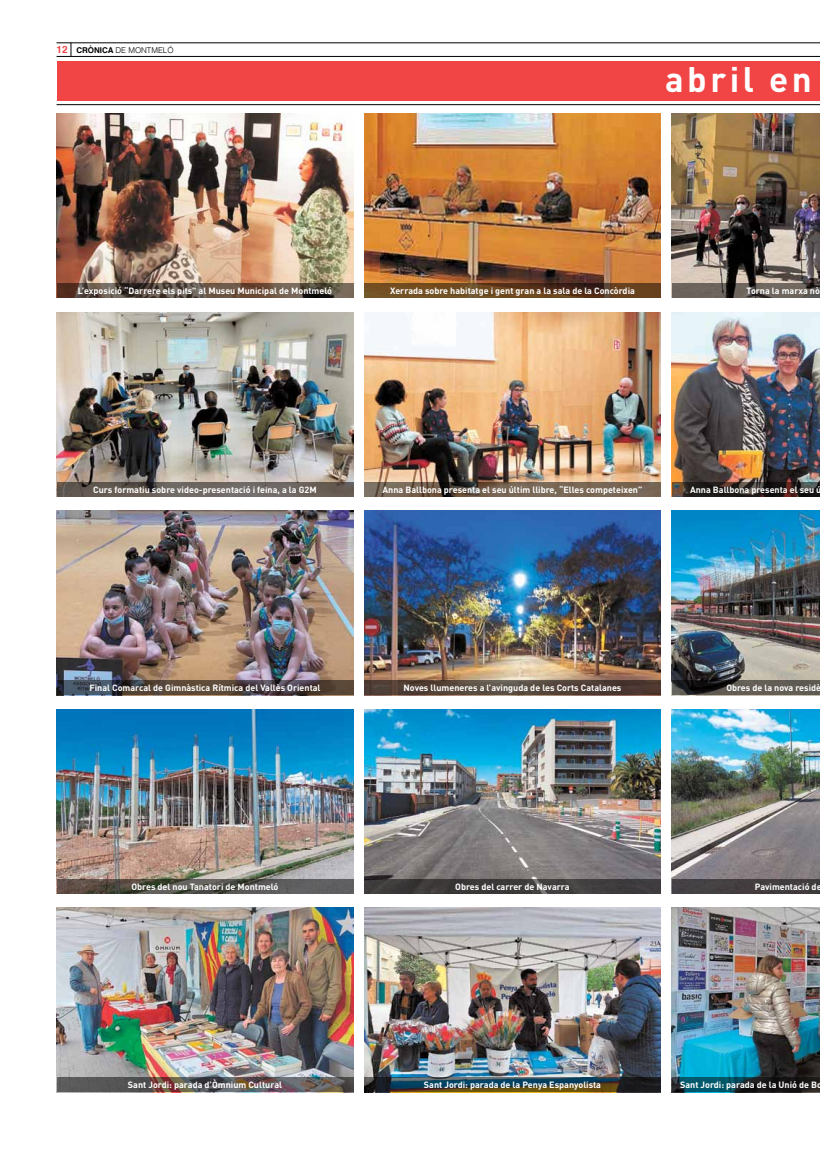
<style>
.page{position:relative;width:820px;height:1163px;background:#fff}
.page>*{position:absolute;margin:0;border:0;box-sizing:border-box;transform-origin:0 0}
.t1{font:700 35px "DIN Pro";letter-spacing:.1em;color:#fff}
.t2{font:700 9px "DIN Pro";color:#fff}
.t3{font:300 8px "Helvetica";color:#000}
.s1{font-weight:700;font-size:10px;color:#f14444}
.s2{font-weight:700}
</style>
<div class="page">
<hr style="left:56px;top:104px;width:763px;height:1px;background:#000">
<svg style="left:71px;top:44px;width:1px;height:12px"></svg>
<hr style="left:56px;top:43px;width:763px;height:1px;background:#000">
<hr style="left:56px;top:56px;width:763px;height:1px;background:#000">
<div style="left:57px;top:61px;width:762px;height:39px;background:#f14444"></div>
<img style="left:56px;top:114px;width:297px;height:184px">
<img style="left:364px;top:114px;width:296px;height:170px">
<img style="left:671px;top:114px;width:148px;height:170px">
<img style="left:56px;top:312px;width:297px;height:184px">
<img style="left:364px;top:312px;width:296px;height:170px">
<img style="left:671px;top:312px;width:148px;height:170px">
<img style="left:56px;top:510px;width:297px;height:185px">
<img style="left:364px;top:510px;width:296px;height:170px">
<img style="left:671px;top:510px;width:148px;height:170px">
<img style="left:56px;top:709px;width:297px;height:184px">
<img style="left:364px;top:709px;width:296px;height:170px">
<img style="left:671px;top:709px;width:148px;height:170px">
<img style="left:56px;top:907px;width:297px;height:184px">
<img style="left:364px;top:907px;width:296px;height:170px">
<img style="left:671px;top:907px;width:148px;height:170px">
<svg style="left:57px;top:284px;width:296px;height:14px;background:#5d4c3f"></svg>
<svg style="left:364px;top:284px;width:296px;height:14px;background:#65421f"></svg>
<svg style="left:671px;top:284px;width:148px;height:14px;background:#615953"></svg>
<svg style="left:57px;top:482px;width:296px;height:14px;background:#665e58"></svg>
<svg style="left:364px;top:482px;width:296px;height:14px;background:#6e5d4d"></svg>
<svg style="left:671px;top:482px;width:148px;height:14px;background:#312823"></svg>
<svg style="left:57px;top:680px;width:296px;height:15px;background:#4b423f"></svg>
<svg style="left:364px;top:680px;width:296px;height:15px;background:#534339"></svg>
<svg style="left:671px;top:680px;width:148px;height:15px;background:#4b4842"></svg>
<svg style="left:57px;top:879px;width:296px;height:14px;background:#55524c"></svg>
<div style="left:364px;top:879px;width:296px;height:14px;background:#3e3b3c"></div>
<div style="left:671px;top:879px;width:148px;height:14px;background:#443e40"></div>
<svg style="left:57px;top:1077px;width:296px;height:14px;background:#5d5553"></svg>
<svg style="left:364px;top:1077px;width:296px;height:14px;background:#2c3d3d"></svg>
<svg style="left:671px;top:1077px;width:148px;height:14px;background:#103139"></svg>
<p class="t3" style="left:56px;top:43px;width:118px"><span class="s1">12</span> <span class="s2">CRÒNICA</span> DE MONTMELÓ</p>
<h1 class="t1" style="left:665px;top:50px;width:148px">abril en</h1>
<p class="t2" style="left:78px;top:283px;width:256px">L’exposició “Darrere els pits” al Museu Municipal de Montmeló</p>
<p class="t2" style="left:390px;top:283px;width:246px">Xerrada sobre habitatge i gent gran a la sala de la Concòrdia</p>
<p class="t2" style="left:746px;top:283px;width:75px">Torna la marxa nò</p>
<p class="t2" style="left:93px;top:482px;width:225px">Curs formatiu sobre video-presentació i feina, a la G2M</p>
<p class="t2" style="left:382px;top:482px;width:261px">Anna Ballbona presenta el seu últim llibre, “Elles competeixen”</p>
<p class="t2" style="left:689px;top:482px;width:133px">Anna Ballbona presenta el seu ú</p>
<p class="t2" style="left:89px;top:680px;width:232px">Final Comarcal de Gimnàstica Rítmica del Vallès Oriental</p>
<p class="t2" style="left:403px;top:680px;width:219px">Noves llumeneres a l’avinguda de les Corts Catalanes</p>
<p class="t2" style="left:726px;top:680px;width:96px">Obres de la nova residè</p>
<p class="t2" style="left:131px;top:878px;width:148px">Obres del nou Tanatori de Montmeló</p>
<p class="t2" style="left:455px;top:878px;width:116px">Obres del carrer de Navarra</p>
<p class="t2" style="left:754px;top:878px;width:68px">Pavimentació de</p>
<p class="t2" style="left:128px;top:1077px;width:155px">Sant Jordi: parada d’Òmnium Cultural</p>
<p class="t2" style="left:424px;top:1077px;width:178px">Sant Jordi: parada de la Penya Espanyolista</p>
<p class="t2" style="left:680px;top:1077px;width:143px">Sant Jordi: parada de la Unió de Bo</p>
</div>
